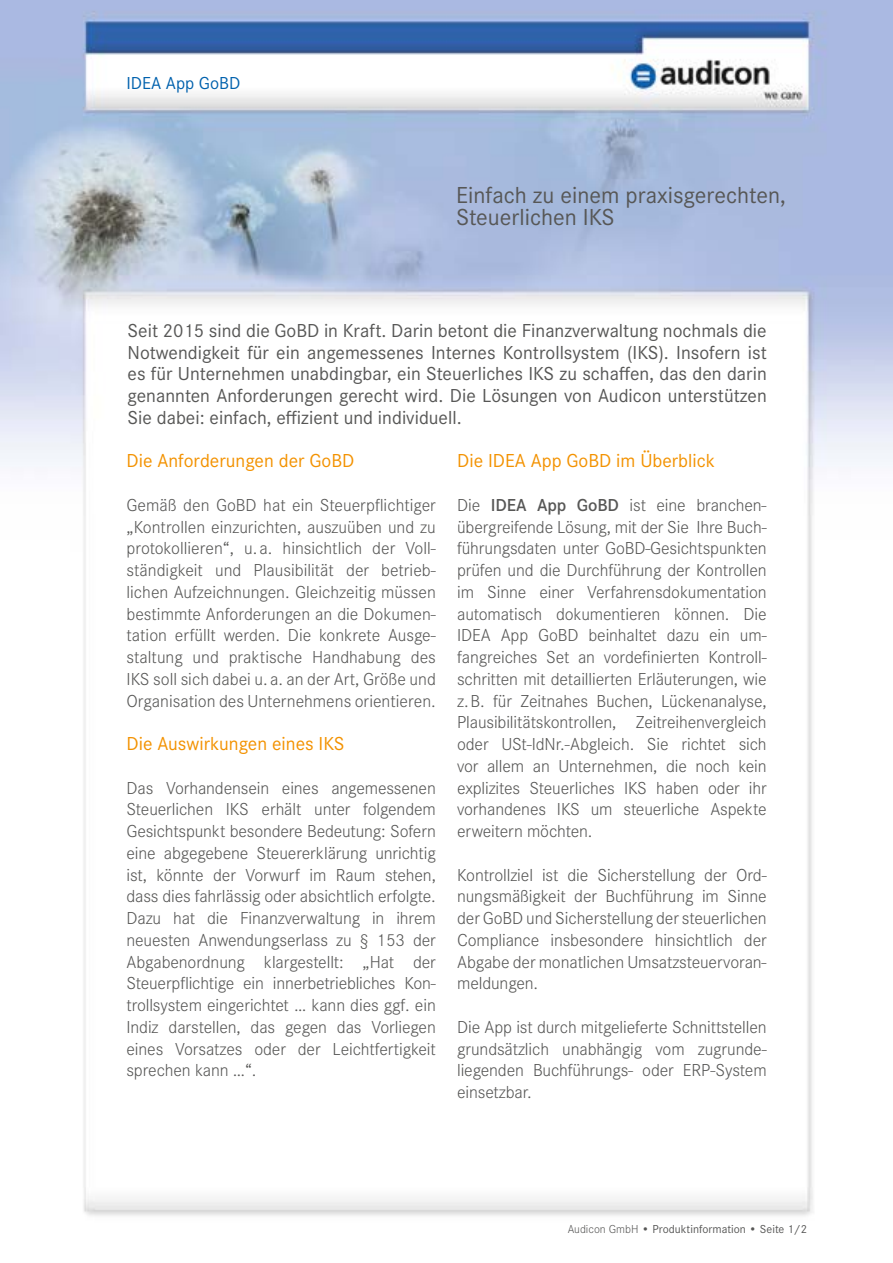
<style>
.page{position:relative;width:893px;height:1263px;background:#fff}
.page>*{position:absolute;margin:0;border:0;box-sizing:border-box;transform-origin:0 0}
.t1{font:24px/22.5px "Corporate S";color:#575756}
.t2{font:19.5px/21.8px "Corporate S";color:#575756;text-align:justify}
.t3{font:19.5px "Corporate S";color:#f39200}
.t4{font:300 18px/21.8px "Corporate S";letter-spacing:-.005em;color:#575756;text-align:justify}
.t5{font:18px "Corporate S";color:#0061ad}
.t6{font:12px "Corporate S";color:#575756}
.s1{font-weight:600}
.s2{font-weight:300}
</style>
<div class="page">
<img style="left:0;top:0;width:893px;height:1216px">
<p class="t5" style="left:126px;top:72px;width:115px">IDEA App GoBD</p>
<h1 class="t1" style="left:456px;top:184px;width:331px">Einfach zu einem praxisgerechten,<br>Steuerlichen IKS</h1>
<p class="t2" style="left:128px;top:320px;width:641px">Seit 2015 sind die GoBD in Kraft. Darin betont die Finanzverwaltung nochmals die Notwendigkeit für ein angemessenes Internes Kontrollsystem (IKS). Insofern ist es für Unternehmen unabdingbar, ein Steuerliches IKS zu schaffen, das den darin genannten Anforderungen gerecht wird. Die Lösungen von Audicon unterstützen Sie dabei: einfach, effizient und individuell.</p>
<p class="t3" style="left:126px;top:450px;width:229px">Die Anforderungen der GoBD</p>
<p class="t4" style="left:126px;top:494px;width:311px">Gemäß den GoBD hat ein Steuerpflichtiger „Kontrollen einzurichten, auszuüben und zu protokollieren“, u. a. hinsichtlich der Voll&shy;ständigkeit und Plausibilität der betrieb&shy;lichen Aufzeichnungen. Gleichzeitig müssen bestimmte Anforderungen an die Dokumen&shy;tation erfüllt werden. Die konkrete Ausge&shy;staltung und praktische Handhabung des IKS soll sich dabei u. a. an der Art, Größe und Organisation des Unternehmens orientieren.</p>
<p class="t3" style="left:126px;top:732px;width:219px">Die Auswirkungen eines IKS</p>
<p class="t4" style="left:126px;top:777px;width:311px">Das Vorhandensein eines angemessenen Steuerlichen IKS erhält unter folgendem Gesichtspunkt besondere Bedeutung: Sofern eine abgegebene Steuererklärung unrichtig ist, könnte der Vorwurf im Raum stehen, dass dies fahrlässig oder absichtlich erfolgte.<br>Dazu hat die Finanzverwaltung in ihrem neuesten Anwendungserlass zu § 153 der Abgabenordnung klargestellt: „Hat der Steuerpflichtige ein innerbetriebliches Kon&shy;trollsystem eingerichtet … kann dies ggf. ein Indiz darstellen, das gegen das Vorliegen eines Vorsatzes oder der Leichtfertigkeit sprechen kann …“.</p>
<p class="t3" style="left:457px;top:450px;width:260px">Die IDEA App GoBD im Überblick</p>
<p class="t4" style="left:457px;top:494px;width:311px">Die <span class="s1">IDEA App GoBD</span> ist eine branchen&shy;übergreifende Lösung, mit der Sie Ihre Buch&shy;führungsdaten unter GoBD-Gesichtspunkten prüfen und die Durchführung der Kontrollen im Sinne einer Verfahrensdokumentation automatisch dokumentieren können. Die IDEA App GoBD beinhaltet dazu ein um&shy;fangreiches Set an vordefinierten Kontroll&shy;schritten mit detaillierten Erläuterungen, wie z.B. für Zeitnahes Buchen, Lückenanalyse, Plausibilitätskontrollen, Zeitreihenvergleich oder USt-IdNr.-Abgleich. Sie richtet sich vor allem an Unternehmen, die noch kein explizites Steuerliches IKS haben oder ihr vorhandenes IKS um steuerliche Aspekte erweitern möchten.</p>
<p class="t4" style="left:457px;top:864px;width:311px">Kontrollziel ist die Sicherstellung der Ord&shy;nungsmäßigkeit der Buchführung im Sinne der GoBD und Sicherstellung der steuerlichen Compliance insbesondere hinsichtlich der Abgabe der monatlichen Umsatzsteuervoran&shy;meldungen.</p>
<p class="t4" style="left:457px;top:1016px;width:311px">Die App ist durch mitgelieferte Schnittstellen grundsätzlich unabhängig vom zugrunde&shy;liegenden Buchführungs- oder ERP-System einsetzbar.</p>
<p class="t6" style="left:568px;top:1222px;width:241px"><span class="s2">Audicon GmbH</span> • Produktinformation • Seite 1/2</p>
</div>
